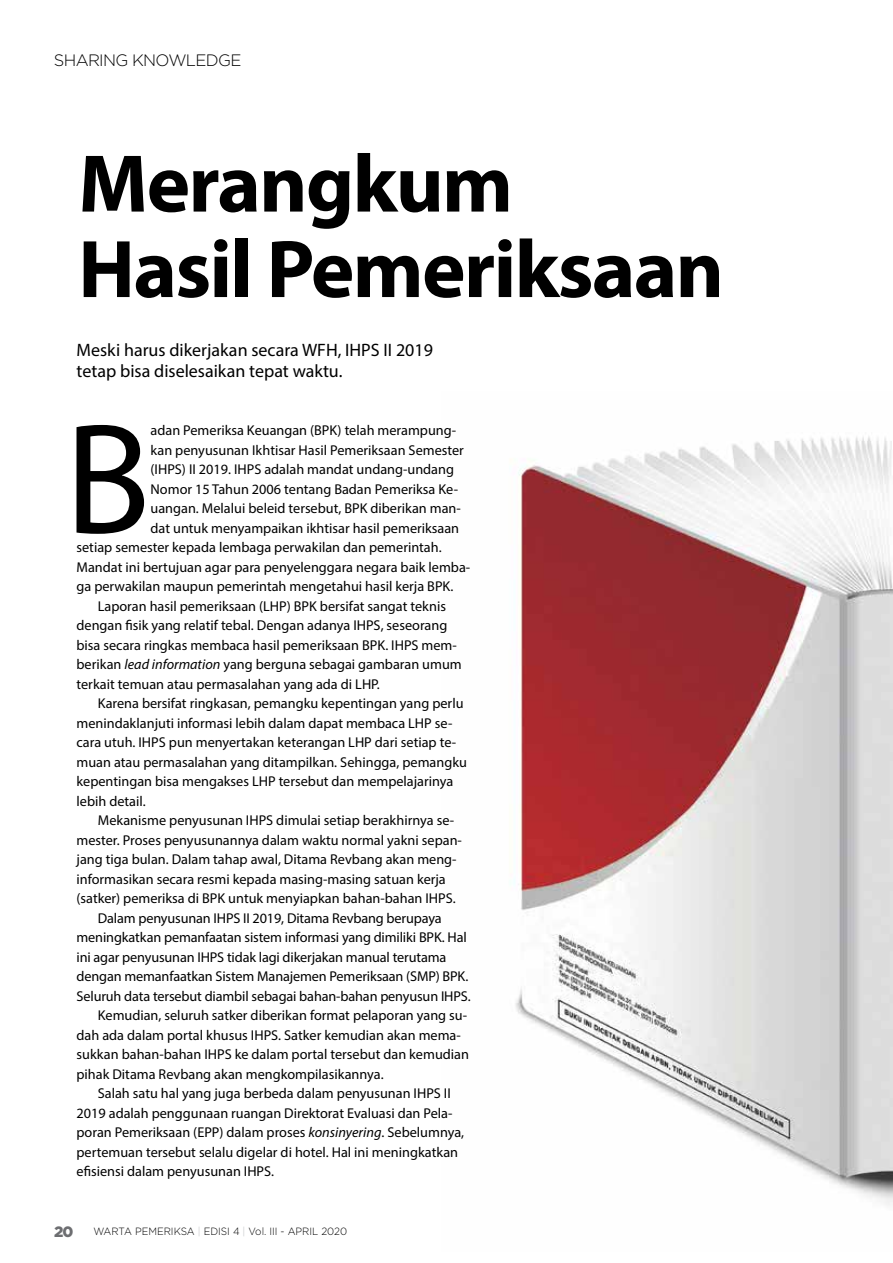
<style>
.page{position:relative;width:893px;height:1263px;background:#fff}
.page>*{position:absolute;margin:0;border:0;box-sizing:border-box;transform-origin:0 0}
.t1{font:158.85px "Myriad Pro";color:#000}
.t2{font:700 82.5px/85.5px "Myriad Pro";letter-spacing:-.02em;color:#000}
.t3{font:18px/21px "Myriad Pro";color:#000}
.t4{font:300 16.5px "Gotham";letter-spacing:-.04em;color:#000}
.t5{font:900 15px "Gotham";color:#6d6e71}
.t6{font:14.25px "Myriad Pro";color:#000}
.t7{font:300 10.5px "Gotham";color:#000;scale:.95 1}
.s1{font-style:italic}
.s2{color:#bcbec0}
</style>
<div class="page">
<img style="left:513px;top:436px;width:380px;height:769px">
<p class="t4" style="left:54px;top:51px;width:189px">SHARING KNOWLEDGE</p>
<h2 class="t2" style="left:78px;top:138px;width:647px">Merangkum<br>Hasil Pemeriksaan</h2>
<p class="t3" style="left:77px;top:339px;width:358px">Meski harus dikerjakan secara WFH, IHPS II 2019 tetap bisa diselesaikan tepat waktu.</p>
<h1 class="t1" style="left:64px;top:382px;width:88px">B</h1>
<p class="t6" style="left:151px;top:422px;width:306px">adan Pemeriksa Keuangan (BPK) telah merampung-</p>
<p class="t6" style="left:151px;top:441px;width:315px">kan penyusunan Ikhtisar Hasil Pemeriksaan Semester</p>
<p class="t6" style="left:151px;top:461px;width:305px">(IHPS) II 2019. IHPS adalah mandat undang-undang</p>
<p class="t6" style="left:151px;top:480px;width:308px">Nomor 15 Tahun 2006 tentang Badan Pemeriksa Ke-</p>
<p class="t6" style="left:151px;top:500px;width:312px">uangan. Melalui beleid tersebut, BPK diberikan man-</p>
<p class="t6" style="left:151px;top:519px;width:310px">dat untuk menyampaikan ikhtisar hasil pemeriksaan</p>
<p class="t6" style="left:77px;top:539px;width:367px">setiap semester kepada lembaga perwakilan dan pemerintah.</p>
<p class="t6" style="left:77px;top:558px;width:395px">Mandat ini bertujuan agar para penyelenggara negara baik lemba-</p>
<p class="t6" style="left:77px;top:578px;width:378px">ga perwakilan maupun pemerintah mengetahui hasil kerja BPK.</p>
<p class="t6" style="left:98px;top:597px;width:350px">Laporan hasil pemeriksaan (LHP) BPK bersifat sangat teknis</p>
<p class="t6" style="left:77px;top:617px;width:372px">dengan fisik yang relatif tebal. Dengan adanya IHPS, seseorang</p>
<p class="t6" style="left:77px;top:636px;width:382px">bisa secara ringkas membaca hasil pemeriksaan BPK. IHPS mem-</p>
<p class="t6" style="left:77px;top:656px;width:387px">berikan <span class="s1">lead information</span> yang berguna sebagai gambaran umum</p>
<p class="t6" style="left:77px;top:675px;width:305px">terkait temuan atau permasalahan yang ada di LHP.</p>
<p class="t6" style="left:98px;top:695px;width:367px">Karena bersifat ringkasan, pemangku kepentingan yang perlu</p>
<p class="t6" style="left:77px;top:714px;width:377px">menindaklanjuti informasi lebih dalam dapat membaca LHP se-</p>
<p class="t6" style="left:77px;top:734px;width:381px">cara utuh. IHPS pun menyertakan keterangan LHP dari setiap te-</p>
<p class="t6" style="left:77px;top:753px;width:392px">muan atau permasalahan yang ditampilkan. Sehingga, pemangku</p>
<p class="t6" style="left:77px;top:773px;width:378px">kepentingan bisa mengakses LHP tersebut dan mempelajarinya</p>
<p class="t6" style="left:77px;top:792px;width:71px">lebih detail.</p>
<p class="t6" style="left:98px;top:812px;width:358px">Mekanisme penyusunan IHPS dimulai setiap berakhirnya se-</p>
<p class="t6" style="left:77px;top:831px;width:387px">mester. Proses penyusunannya dalam waktu normal yakni sepan-</p>
<p class="t6" style="left:77px;top:851px;width:381px">jang tiga bulan. Dalam tahap awal, Ditama Revbang akan meng-</p>
<p class="t6" style="left:77px;top:870px;width:371px">informasikan secara resmi kepada masing-masing satuan kerja</p>
<p class="t6" style="left:77px;top:890px;width:381px">(satker) pemeriksa di BPK untuk menyiapkan bahan-bahan IHPS.</p>
<p class="t6" style="left:98px;top:909px;width:345px">Dalam penyusunan IHPS II 2019, Ditama Revbang berupaya</p>
<p class="t6" style="left:77px;top:929px;width:392px">meningkatkan pemanfaatan sistem informasi yang dimiliki BPK. Hal</p>
<p class="t6" style="left:77px;top:948px;width:371px">ini agar penyusunan IHPS tidak lagi dikerjakan manual terutama</p>
<p class="t6" style="left:77px;top:968px;width:393px">dengan memanfaatkan Sistem Manajemen Pemeriksaan (SMP) BPK.</p>
<p class="t6" style="left:77px;top:987px;width:396px">Seluruh data tersebut diambil sebagai bahan-bahan penyusun IHPS.</p>
<p class="t6" style="left:98px;top:1007px;width:371px">Kemudian, seluruh satker diberikan format pelaporan yang su-</p>
<p class="t6" style="left:77px;top:1026px;width:386px">dah ada dalam portal khusus IHPS. Satker kemudian akan mema-</p>
<p class="t6" style="left:77px;top:1046px;width:394px">sukkan bahan-bahan IHPS ke dalam portal tersebut dan kemudian</p>
<p class="t6" style="left:77px;top:1065px;width:309px">pihak Ditama Revbang akan mengkompilasikannya.</p>
<p class="t6" style="left:98px;top:1085px;width:354px">Salah satu hal yang juga berbeda dalam penyusunan IHPS II</p>
<p class="t6" style="left:77px;top:1104px;width:377px">2019 adalah penggunaan ruangan Direktorat Evaluasi dan Pela-</p>
<p class="t6" style="left:77px;top:1124px;width:389px">poran Pemeriksaan (EPP) dalam proses <span class="s1">konsinyering</span>. Sebelumnya,</p>
<p class="t6" style="left:77px;top:1143px;width:383px">pertemuan tersebut selalu digelar di hotel. Hal ini meningkatkan</p>
<p class="t6" style="left:77px;top:1162px;width:199px">efisiensi dalam penyusunan IHPS.</p>
<p class="t5" style="left:54px;top:1223px;width:21px">20</p>
<p class="t7" style="left:94px;top:1225px;width:269px">WARTA PEMERIKSA <span class="s2">|</span> EDISI 4 <span class="s2">|</span> Vol. III - APRIL 2020</p>
</div>
